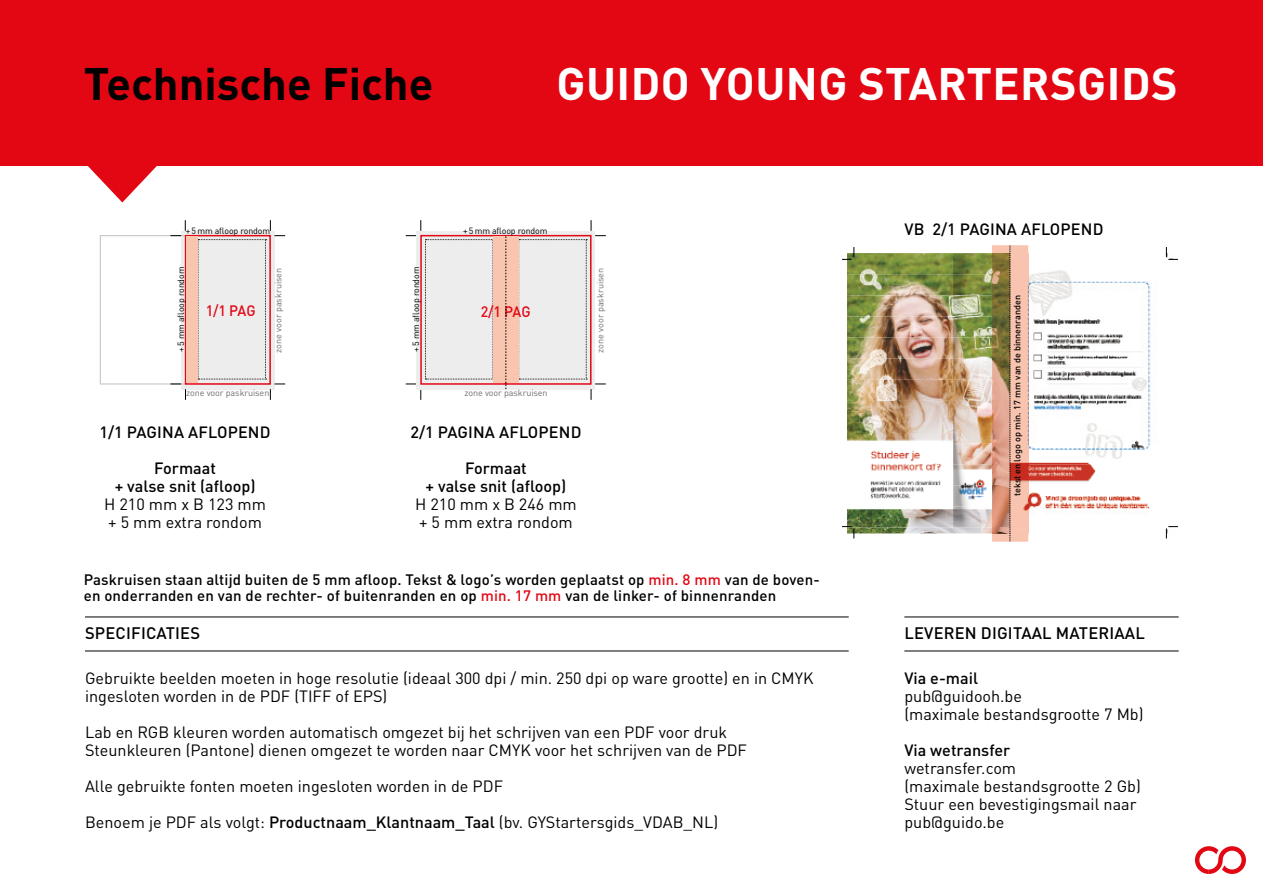
<style>
.page{position:relative;width:1263px;height:893px;background:#fff}
.page>*{position:absolute;margin:0;border:0;box-sizing:border-box;transform-origin:0 0}
.t1{font:700 45px "DINOT";letter-spacing:.01em;color:#fff}
.t2{font:700 45px "DINOT";color:#000}
.t3{font:500 16.5px "DINOT";letter-spacing:.01em;color:#000}
.t4{font:16.2px/18px "DINOT";color:#000}
.t5{font:500 16.2px/18px "DINOT";color:#000;text-align:center}
.t6{font:500 15px/16.5px "DINOT";letter-spacing:.01em;color:#000}
.t7{font:500 15px "DINOT";letter-spacing:-.03em;color:#e30613;scale:.95 1}
.t8{font:9px "DINOT";letter-spacing:-.01em;color:#706f6f}
.t9{font:9px "DINOT";letter-spacing:-.01em;color:#000}
.t10{font:500 9px "DINOT";color:#000}
.s1{color:#e30613}
.s2{font-weight:500}
</style>
<div class="page">
<div style="left:0;top:0;width:1263px;height:166px;background:#e30613"></div>
<svg style="left:88px;top:166px;width:69px;height:36px"></svg>
<svg style="left:1195px;top:846px;width:51px;height:28px"></svg>
<img style="left:847px;top:253px;width:319px;height:280px">
<svg style="left:842px;top:247px;width:12px;height:13px"></svg>
<svg style="left:1166px;top:247px;width:12px;height:13px"></svg>
<svg style="left:842px;top:526px;width:12px;height:12px"></svg>
<svg style="left:1166px;top:526px;width:12px;height:12px"></svg>
<svg style="left:406px;top:220px;width:88px;height:180px"></svg>
<hr style="left:85px;top:617px;width:764px;height:1px;background:#000">
<hr style="left:85px;top:651px;width:764px;height:1px;background:#000">
<hr style="left:904px;top:617px;width:275px;height:1px;background:#000">
<hr style="left:904px;top:651px;width:275px;height:1px;background:#000">
<div style="left:100px;top:235px;width:86px;height:149px;border:1px solid #c6c6c6"></div>
<div style="left:420px;top:235px;width:86px;height:150px;border:2px solid #e30613"></div>
<div style="left:493px;top:236px;width:25px;height:147px;background:#f9c5af"></div>
<svg style="left:506px;top:220px;width:100px;height:180px"></svg>
<svg style="left:170px;top:220px;width:115px;height:180px"></svg>
<svg style="left:992px;top:245px;width:36px;height:297px;background:#d1a083"></svg>
<h1 class="t2" style="left:84px;top:49px;width:351px">Technische Fiche</h1>
<h1 class="t1" style="left:556px;top:49px;width:623px">GUIDO YOUNG STARTERSGIDS</h1>
<p class="t9" style="left:186px;top:224px;width:86px">+ 5 mm afloop rondom</p>
<p class="t9" style="left:463px;top:224px;width:86px">+ 5 mm afloop rondom</p>
<p class="t8" style="left:271px;top:353px;width:86px;rotate:-90deg">zone voor paskruisen</p>
<p class="t8" style="left:593px;top:353px;width:86px;rotate:-90deg">zone voor paskruisen</p>
<p class="t8" style="left:186px;top:386px;width:85px">zone voor paskruisen</p>
<p class="t8" style="left:465px;top:386px;width:85px">zone voor paskruisen</p>
<p class="t9" style="left:174px;top:352px;width:87px;rotate:-90deg">+ 5 mm afloop rondom</p>
<p class="t9" style="left:409px;top:352px;width:87px;rotate:-90deg">+ 5 mm afloop rondom</p>
<p class="t7" style="left:206px;top:299px;width:54px">1/1 PAG</p>
<p class="t7" style="left:481px;top:300px;width:54px">2/1 PAG</p>
<p class="t5" style="left:99px;top:422px;width:173px">1/1 PAGINA AFLOPEND</p>
<p class="t5" style="left:115px;top:458px;width:142px">Formaat<br>+ valse snit (afloop)</p>
<p class="t4" style="left:104px;top:494px;width:163px">H 210 mm x B 123 mm + 5 mm extra rondom</p>
<p class="t5" style="left:410px;top:422px;width:173px">2/1 PAGINA AFLOPEND</p>
<p class="t5" style="left:426px;top:458px;width:142px">Formaat<br>+ valse snit (afloop)</p>
<p class="t4" style="left:415px;top:494px;width:163px">H 210 mm x B 246 mm + 5 mm extra rondom</p>
<p class="t6" style="left:84px;top:570px;width:738px">Paskruisen staan altijd buiten de 5 mm afloop. Tekst &amp; logo’s worden geplaatst op <span class="s1">min. 8 mm</span> van de boven&shy;en onderranden en van de rechter- of buitenranden en op <span class="s1">min. 17 mm</span> van de linker- of binnenranden</p>
<p class="t5" style="left:904px;top:219px;width:201px">VB 2/1 PAGINA AFLOPEND</p>
<p class="t10" style="left:1010px;top:496px;width:203px;rotate:-90deg">tekst en logo op min. 17 mm van de binnenranden</p>
<p class="t3" style="left:85px;top:620px;width:116px">SPECIFICATIES</p>
<p class="t3" style="left:904px;top:620px;width:242px">LEVEREN DIGITAAL MATERIAAL</p>
<p class="t5" style="left:904px;top:668px;width:75px">Via e-mail</p>
<p class="t4" style="left:904px;top:686px;width:241px">pub@guidooh.be<br>(maximale bestandsgrootte 7 Mb)</p>
<p class="t5" style="left:904px;top:740px;width:107px">Via wetransfer</p>
<p class="t4" style="left:904px;top:758px;width:238px">wetransfer.com<br>(maximale bestandsgrootte 2 Gb)<br>Stuur een bevestigingsmail naar pub@guido.be</p>
<p class="t4" style="left:85px;top:668px;width:730px">Gebruikte beelden moeten in hoge resolutie (ideaal 300 dpi / min. 250 dpi op ware grootte) en in CMYK ingesloten worden in de PDF (TIFF of EPS)</p>
<p class="t4" style="left:85px;top:722px;width:663px">Lab en RGB kleuren worden automatisch omgezet bij het schrijven van een PDF voor druk<br>Steunkleuren (Pantone) dienen omgezet te worden naar CMYK voor het schrijven van de PDF</p>
<p class="t4" style="left:85px;top:776px;width:419px">Alle gebruikte fonten moeten ingesloten worden in de PDF</p>
<p class="t4" style="left:85px;top:812px;width:634px">Benoem je PDF als volgt: <span class="s2">Productnaam_Klantnaam_Taal</span> (bv. GYStartersgids_VDAB_NL)</p>
</div>
